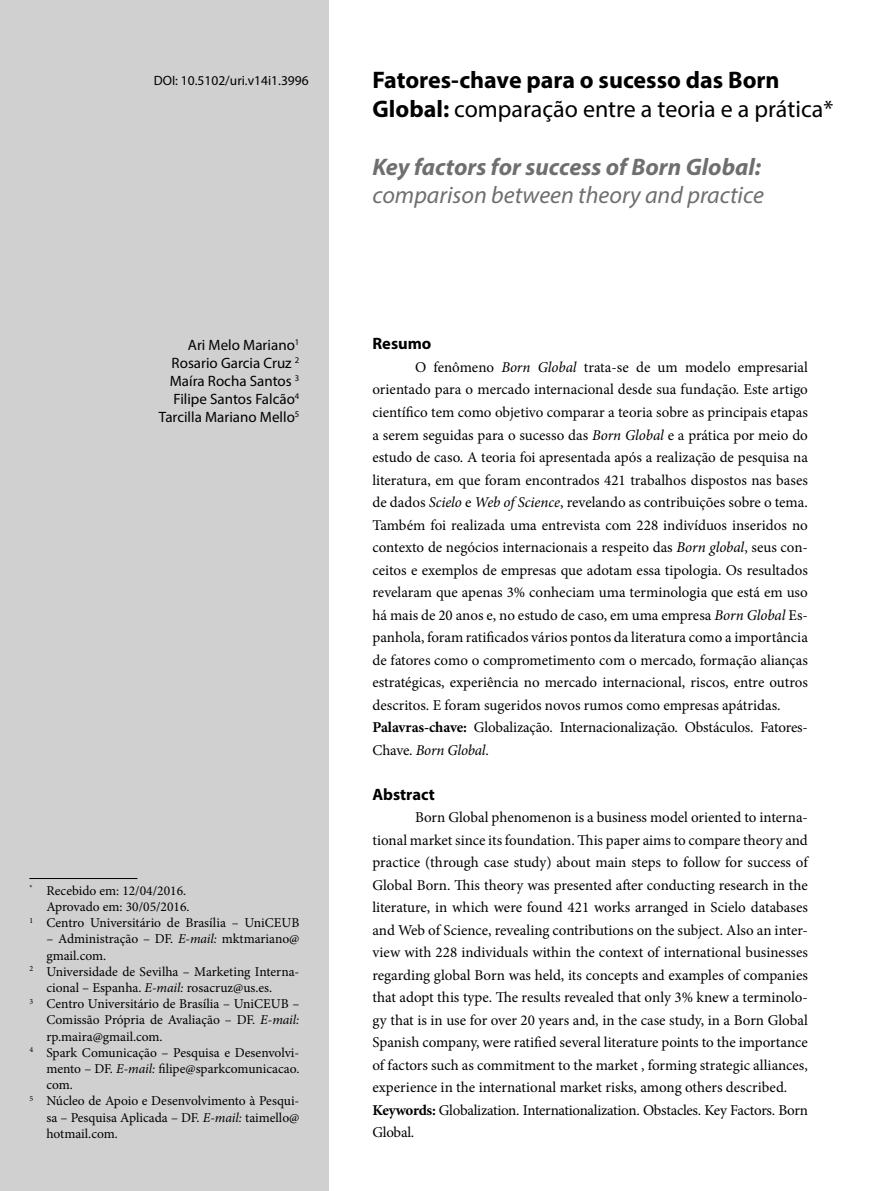
<style>
.page{position:relative;width:893px;height:1191px;background:#fff}
.page>*{position:absolute;margin:0;border:0;box-sizing:border-box;transform-origin:0 0}
.t1{font:700 24px/28.8px "Myriad Pro";color:#000}
.t2{font:italic 24px "Myriad Pro";color:#706f6f}
.t3{font:italic 700 24px "Myriad Pro";color:#706f6f}
.t4{font:700 16.5px "Myriad Pro";color:#000}
.t5{font:15px/22.5px "Minion Pro";color:#000}
.t6{font:15px/18px "Myriad Pro";color:#000;text-align:right}
.t7{font:13.5px "Minion Pro";color:#000}
.t8{font:13.5px "Myriad Pro";color:#000}
.s1{font-style:italic}
.s2{font-weight:400}
.s3{font-weight:700}
</style>
<div class="page">
<div style="left:0;top:0;width:329px;height:1191px;background:#d0d0d0"></div>
<hr style="left:29px;top:878px;width:108px;height:1px;background:#000">
<p class="t8" style="left:154px;top:72px;width:156px">DOI: 10.5102/uri.v14i1.3996</p>
<p class="t6" style="left:159px;top:336px;width:142px">Ari Melo Mariano<sup>1<br></sup>Rosario Garcia Cruz <sup>2<br></sup>Maíra Rocha Santos <sup>3<br></sup>Filipe Santos Falcão<sup>4<br></sup>Tarcilla Mariano Mello<sup>5</sup></p>
<p class="t7" style="left:29px;top:881px;width:158px"><sup>*</sup> Recebido em: 12/04/2016.</p>
<p class="t7" style="left:46px;top:897px;width:145px">Aprovado em: 30/05/2016.</p>
<p class="t7" style="left:29px;top:913px;width:271px"><sup>1</sup> Centro Universitário de Brasília – UniCEUB</p>
<p class="t7" style="left:46px;top:930px;width:255px">– Administração – DF. <span class="s1">E-mail:</span> mktmariano@</p>
<p class="t7" style="left:46px;top:946px;width:61px">gmail.com.</p>
<p class="t7" style="left:29px;top:962px;width:272px"><sup>2</sup> Universidade de Sevilha – Marketing Interna-</p>
<p class="t7" style="left:46px;top:978px;width:227px">cional – Espanha. <span class="s1">E-mail:</span> rosacruz@us.es.</p>
<p class="t7" style="left:29px;top:994px;width:271px"><sup>3</sup> Centro Universitário de Brasília – UniCEUB –</p>
<p class="t7" style="left:46px;top:1011px;width:255px">Comissão Própria de Avaliação – DF. <span class="s1">E-mail:</span></p>
<p class="t7" style="left:46px;top:1027px;width:118px">rp.maira@gmail.com.</p>
<p class="t7" style="left:29px;top:1043px;width:272px"><sup>4</sup> Spark Comunicação – Pesquisa e Desenvolvi-</p>
<p class="t7" style="left:46px;top:1059px;width:255px">mento – DF. <span class="s1">E-mail:</span> filipe@sparkcomunicacao.</p>
<p class="t7" style="left:46px;top:1075px;width:28px">com.</p>
<p class="t7" style="left:29px;top:1092px;width:272px"><sup>5</sup> Núcleo de Apoio e Desenvolvimento à Pesqui-</p>
<p class="t7" style="left:46px;top:1108px;width:254px">sa – Pesquisa Aplicada – DF. <span class="s1">E-mail:</span> taimello@</p>
<p class="t7" style="left:46px;top:1124px;width:73px">hotmail.com.</p>
<h1 class="t1" style="left:372px;top:65px;width:462px">Fatores-chave para o sucesso das Born<br>Global: <span class="s2">comparação entre a teoria e a prática*</span></h1>
<h1 class="t3" style="left:372px;top:151px;width:390px">Key factors for success of Born Global:</h1>
<h1 class="t2" style="left:372px;top:180px;width:393px">comparison between theory and practice</h1>
<p class="t4" style="left:372px;top:333px;width:60px">Resumo</p>
<p class="t5" style="left:372px;top:356px;width:437px;text-indent:43px">O fenômeno <span class="s1">Born Global</span> trata-se de um modelo empresarial orientado para o mercado internacional desde sua fundação. Este artigo científico tem como objetivo comparar a teoria sobre as principais etapas a serem seguidas para o sucesso das <span class="s1">Born Global</span> e a prática por meio do estudo de caso. A teoria foi apresentada após a realização de pesquisa na literatura, em que foram encontrados 421 trabalhos dispostos nas bases de dados <span class="s1">Scielo</span> e <span class="s1">Web of Science</span>, revelando as contribuições sobre o tema.<br>Também foi realizada uma entrevista com 228 indivíduos inseridos no contexto de negócios internacionais a respeito das <span class="s1">Born global</span>, seus con&shy;ceitos e exemplos de empresas que adotam essa tipologia. Os resultados revelaram que apenas 3% conheciam uma terminologia que está em uso há mais de 20 anos e, no estudo de caso, em uma empresa <span class="s1">Born Global</span> Es&shy;panhola, foram ratificados vários pontos da literatura como a importância de fatores como o comprometimento com o mercado, formação alianças estratégicas, experiência no mercado internacional, riscos, entre outros descritos. E foram sugeridos novos rumos como empresas apátridas.<br><span class="s3">Palavras-chave:</span> Globalização. Internacionalização. Obstáculos. Fatores-Chave. <span class="s1">Born Global</span>.</p>
<p class="t4" style="left:372px;top:783px;width:64px">Abstract</p>
<p class="t5" style="left:372px;top:806px;width:437px;text-indent:43px">Born Global phenomenon is a business model oriented to interna&shy;tional market since its foundation. This paper aims to compare theory and practice (through case study) about main steps to follow for success of Global Born. This theory was presented after conducting research in the literature, in which were found 421 works arranged in Scielo databases and Web of Science, revealing contributions on the subject. Also an inter&shy;view with 228 individuals within the context of international businesses regarding global Born was held, its concepts and examples of companies that adopt this type. The results revealed that only 3% knew a terminolo&shy;gy that is in use for over 20 years and, in the case study, in a Born Global Spanish company, were ratified several literature points to the importance of factors such as commitment to the market , forming strategic alliances, experience in the international market risks, among others described.<br><span class="s3">Keywords:</span> Globalization. Internationalization. Obstacles. Key Factors. Born Global.</p>
</div>
